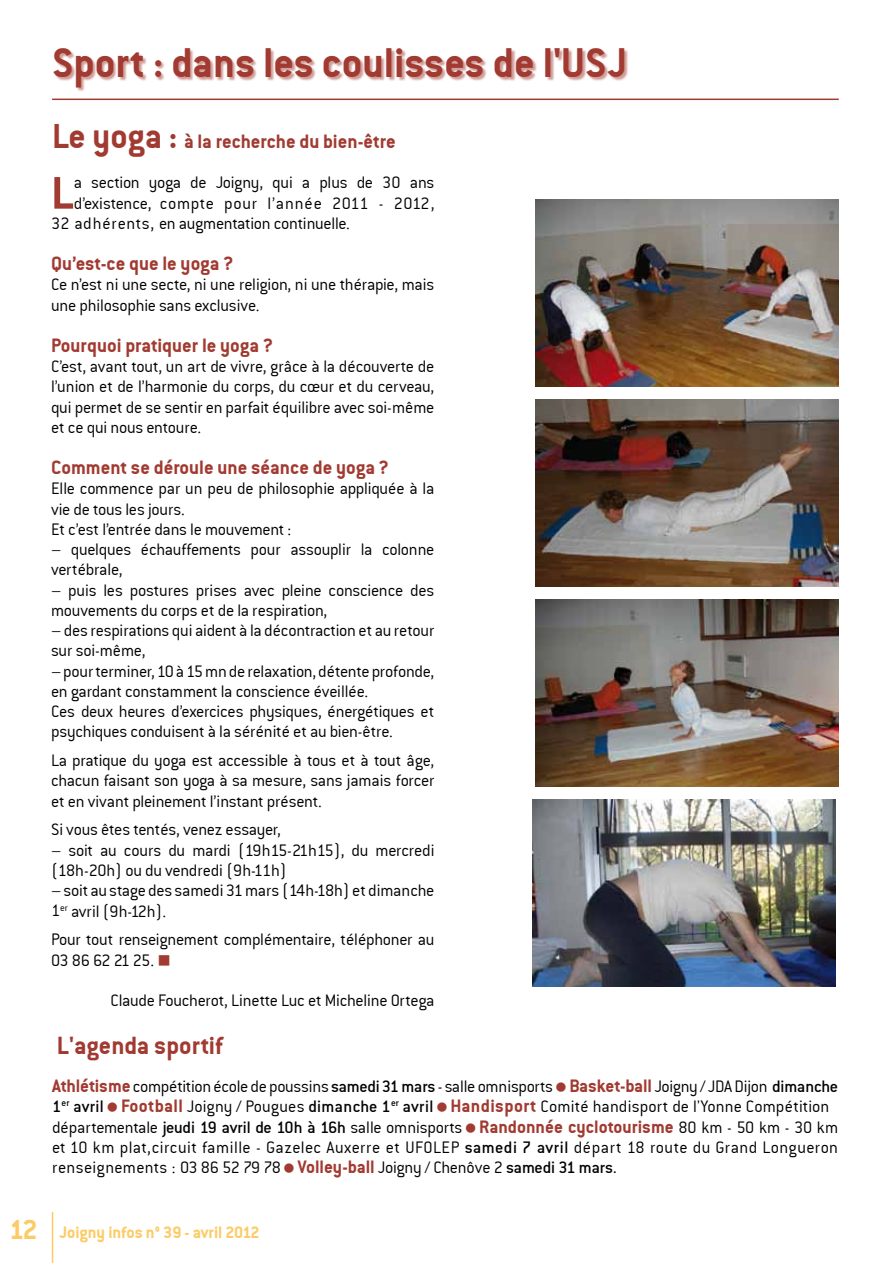
<style>
.page{position:relative;width:893px;height:1263px;background:#fff}
.page>*{position:absolute;margin:0;border:0;box-sizing:border-box;transform-origin:0 0}
.t1{font:50.1px "Conduit ITCTT Bold";color:#a13a31}
.t2{font:45px "Conduit ITCTT Bold";color:#a13a31}
.t3{font:27px "Conduit ITCTT Bold";color:#a13a31}
.t4{font:21px "Conduit ITCTT Bold";color:#a13a31}
.t5{font:18px/20.2px "Conduit ITCTT Light";letter-spacing:-.015em;color:#000}
.t6{font:18px "Conduit ITCTT Light";letter-spacing:.02em;color:#000}
.t7{font:18px "Conduit ITCTT Bold";color:#fccb64}
.s1{font-size:37.5px}
.s2{color:#a13a31}
.s3{font-family:"Conduit ITCTT Bold";font-size:19.5px;color:#a13a31}
.s4{font-family:"Conduit Md ITCTT Medium"}
.s5{font-size:30px}
</style>
<div class="page">
<hr style="left:52px;top:1212px;width:1px;height:51px;background:#fccb64">
<hr style="left:52px;top:99px;width:787px;height:1px;background:#a13a31">
<div style="left:55px;top:49px;width:574px;height:42px;background:#a13a31;opacity:.5"></div>
<div style="left:365px;top:1159px;width:6px;height:15px;border:3px solid #fff"></div>
<div style="left:370px;top:1159px;width:5px;height:15px;border:3px solid #fff"></div>
<img style="left:535px;top:200px;width:304px;height:187px">
<img style="left:535px;top:400px;width:304px;height:187px">
<img style="left:535px;top:600px;width:304px;height:187px">
<img style="left:532px;top:799px;width:304px;height:187px">
<svg style="left:365px;top:1159px;width:3px;height:15px"></svg>
<h2 class="t2" style="left:52px;top:35px;width:576px">Sport : dans les coulisses de l'USJ</h2>
<p class="t4" style="left:52px;top:128px;width:345px"><span class="s1">Le yoga :</span> à la recherche du bien-être</p>
<h1 class="t1" style="left:51px;top:163px;width:24px">L</h1>
<p class="t5" style="left:74px;top:172px;width:362px">a section yoga de Joigny, qui a plus de 30 ans</p>
<p class="t6" style="left:74px;top:192px;width:362px">d’existence, compte pour l’année 2011 - 2012,</p>
<p class="t5" style="left:51px;top:213px;width:301px">32 adhérents, en augmentation continuelle.</p>
<p class="t4" style="left:51px;top:251px;width:184px">Qu’est-ce que le yoga ?</p>
<p class="t5" style="left:51px;top:274px;width:385px">Ce n’est ni une secte, ni une religion, ni une thérapie, mais une philosophie sans exclusive.</p>
<p class="t4" style="left:51px;top:333px;width:223px">Pourquoi pratiquer le yoga ?</p>
<p class="t5" style="left:51px;top:356px;width:385px;text-align:justify">C’est, avant tout, un art de vivre, grâce à la découverte de l’union et de l’harmonie du corps, du cœur et du cerveau, qui permet de se sentir en parfait équilibre avec soi-même et ce qui nous entoure.</p>
<p class="t4" style="left:51px;top:455px;width:339px">Comment se déroule une séance de yoga ?</p>
<p class="t5" style="left:51px;top:478px;width:385px">Elle commence par un peu de philosophie appliquée à la vie de tous les jours.<br>Et c’est l’entrée dans le mouvement :</p>
<p class="t5" style="left:51px;top:539px;width:385px">– quelques échauffements pour assouplir la colonne vertébrale,</p>
<p class="t5" style="left:51px;top:579px;width:385px">– puis les postures prises avec pleine conscience des mouvements du corps et de la respiration,</p>
<p class="t5" style="left:51px;top:620px;width:385px">– des respirations qui aident à la décontraction et au retour sur soi-même,</p>
<p class="t5" style="left:51px;top:660px;width:385px">– pour terminer, 10 à 15 mn de relaxation, détente profonde, en gardant constamment la conscience éveillée.<br>Ces deux heures d’exercices physiques, énergétiques et psychiques conduisent à la sérénité et au bien-être.</p>
<p class="t5" style="left:51px;top:750px;width:385px;text-align:justify">La pratique du yoga est accessible à tous et à tout âge, chacun faisant son yoga à sa mesure, sans jamais forcer et en vivant pleinement l’instant présent.</p>
<p class="t5" style="left:51px;top:819px;width:231px">Si vous êtes tentés, venez essayer,</p>
<p class="t5" style="left:51px;top:839px;width:385px">– soit au cours du mardi (19h15-21h15), du mercredi (18h-20h) ou du vendredi (9h-11h)</p>
<p class="t5" style="left:51px;top:880px;width:385px">– soit au stage des samedi 31 mars (14h-18h) et dimanche<br>1<sup>er</sup> avril (9h-12h).</p>
<p class="t5" style="left:51px;top:929px;width:385px">Pour tout renseignement complémentaire, téléphoner au<br>03 86 62 21 25. <span class="s2">■</span></p>
<p class="t5" style="left:111px;top:990px;width:325px">Claude Foucherot, Linette Luc et Micheline Ortega</p>
<h3 class="t3" style="left:57px;top:1029px;width:168px">L'agenda sportif</h3>
<p class="t5" style="left:52px;top:1076px;width:788px"><span class="s3">Athlétisme</span> compétition école de poussins <span class="s4">samedi 31 mars</span> - salle omnisports <span class="s3">Basket-ball</span> Joigny / JDA Dijon <span class="s4">dimanche 1</span><sup>er</sup> <span class="s4">avril</span> <span class="s3">Football</span> Joigny / Pougues <span class="s4">dimanche 1</span><sup>er</sup> <span class="s4">avril</span> <span class="s3">Handisport</span> Comité handisport de l'Yonne Compétition départementale <span class="s4">jeudi 19 avril de 10h à 16h</span> salle omnisports <span class="s3">Randonnée cyclotourisme</span> 80 km - 50 km - 30 km et 10 km plat,circuit famille - Gazelec Auxerre et UFOLEP <span class="s4">samedi 7 avril</span> départ 18 route du Grand Longueron renseignements : 03 86 52 79 78 <span class="s3">Volley-ball</span> Joigny / Chenôve 2 <span class="s4">samedi 31 mars.</span></p>
<p class="t7" style="left:9px;top:1222px;width:252px"><span class="s5">12</span> Joigny infos n° 39 - avril 2012</p>
</div>
